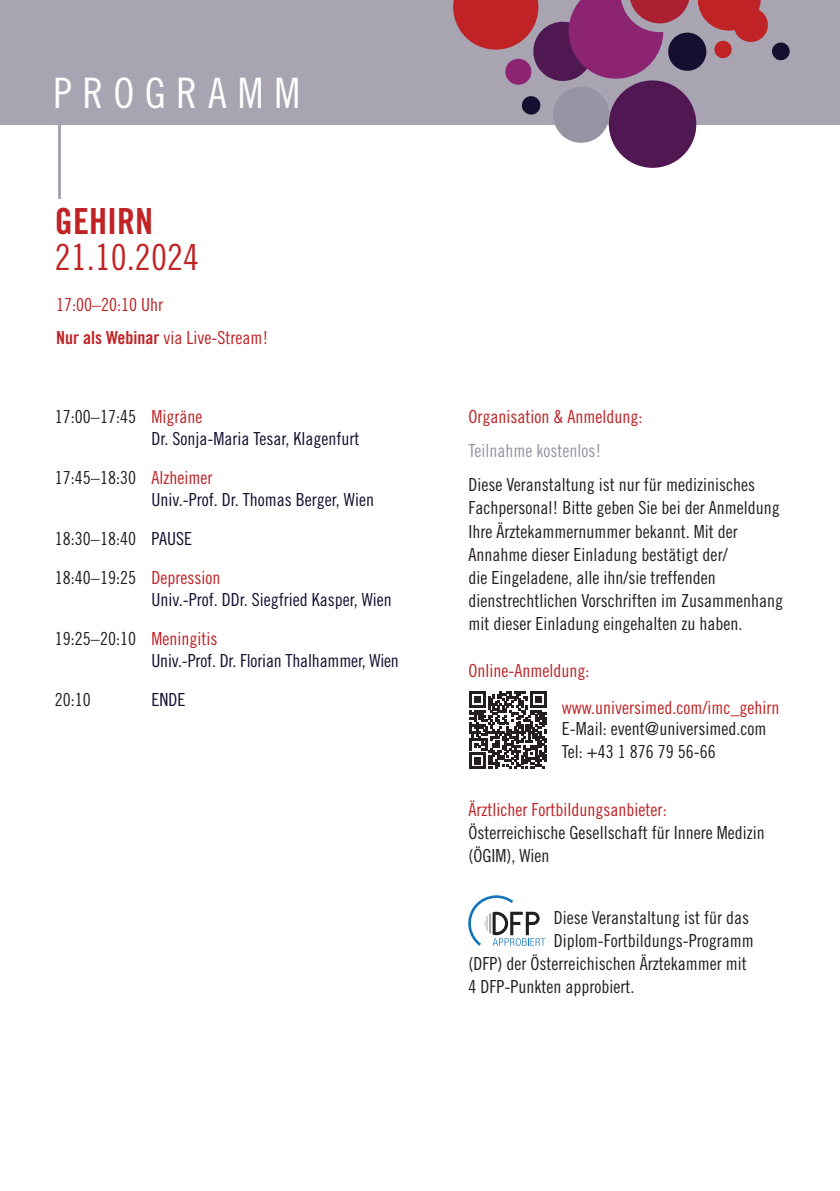
<style>
.page{position:relative;width:840px;height:1191px;background:#fff}
.page>*{position:absolute;margin:0;border:0;box-sizing:border-box;transform-origin:0 0}
.t1{font:42px "Trade Gothic LT Pro Cn 18";letter-spacing:.245em;color:#fff}
.t2{font:36px "Trade Gothic LT Pro Cn 18";color:#c02325}
.t3{font:36px "Trade Gothic LT Pro Bd Cn 20";color:#c02325}
.t4{font:18px/23px "Trade Gothic LT Pro Cn 18";color:#231f20}
.t5{font:18px/22px "Trade Gothic LT Pro Cn 18";color:#160f30}
.t6{font:18px/32.6px "Trade Gothic LT Pro Cn 18";color:#c02325}
.t7{font:18px "Trade Gothic LT Pro Cn 18";color:#9793a3}
.s1{font-family:"Trade Gothic LT Pro Bd Cn 20"}
.s2{color:#231f20}
.s3{color:#c02325}
.s4{color:#160f30}
</style>
<div class="page">
<div style="left:0;top:0;width:839px;height:125px;background:#a8a4b2"></div>
<hr style="left:58px;top:119px;width:3px;height:79px;background:#a8a4b2">
<svg style="left:469px;top:691px;width:77px;height:78px"></svg>
<div style="left:608px;top:80px;width:88px;height:88px;background:#501853;border-radius:50%"></div>
<div style="left:552px;top:87px;width:57px;height:56px;background:#9793a3;border-radius:50%"></div>
<svg style="left:453px;top:0;width:337px;height:86px"></svg>
<svg style="left:521px;top:96px;width:20px;height:19px"></svg>
<svg style="left:468px;top:895px;width:77px;height:51px"></svg>
<h1 class="t1" style="left:54px;top:68px;width:248px">PROGRAMM</h1>
<h2 class="t3" style="left:55px;top:199px;width:99px">GEHIRN</h2>
<h2 class="t2" style="left:55px;top:236px;width:145px">21.10.2024</h2>
<p class="t6" style="left:56px;top:288px;width:214px">17:00–20:10 Uhr<br><span class="s1">Nur als Webinar</span> via Live-Stream!</p>
<p class="t5" style="left:151px;top:405px;width:209px;text-indent:-96px"><span class="s2">17:00–17:45</span> <span class="s3">Migräne<br></span>Dr. Sonja-Maria Tesar, Klagenfurt</p>
<p class="t5" style="left:151px;top:466px;width:224px;text-indent:-96px"><span class="s2">17:45–18:30</span> <span class="s3">Alzheimer<br></span>Univ.-Prof. Dr. Thomas Berger, Wien</p>
<p class="t4" style="left:55px;top:519px;width:167px;line-height:39px">18:30–18:40 <span class="s4">PAUSE<br></span>18:40–19:25 <span class="s3">Depression</span></p>
<p class="t5" style="left:55px;top:580px;width:338px;line-height:39px;text-indent:96px">Univ.-Prof. DDr. Siegfried Kasper, Wien<br><span class="s2">19:25–20:10</span> <span class="s3">Meningitis</span></p>
<p class="t5" style="left:151px;top:649px;width:249px">Univ.-Prof. Dr. Florian Thalhammer, Wien</p>
<p class="t4" style="left:55px;top:688px;width:37px">20:10</p>
<p class="t5" style="left:151px;top:688px;width:35px">ENDE</p>
<p class="t6" style="left:468px;top:400px;width:175px">Organisation &amp; Anmeldung:</p>
<p class="t7" style="left:468px;top:440px;width:134px">Teilnahme kostenlos!</p>
<p class="t4" style="left:468px;top:473px;width:316px">Diese Veranstaltung ist nur für medizinisches Fachpersonal! Bitte geben Sie bei der Anmeldung Ihre Ärztekammernummer bekannt. Mit der Annahme dieser Einladung bestätigt der/<br>die Eingeladene, alle ihn/sie treffenden dienstrechtlichen Vorschriften im Zusammenhang mit dieser Einladung eingehalten zu haben.</p>
<p class="t6" style="left:561px;top:652px;width:219px;line-height:37.2px;text-indent:-93px">Online-Anmeldung: www.universimed.com/imc_gehirn</p>
<p class="t4" style="left:561px;top:717px;width:206px">E-Mail: event@universimed.com<br>Tel: +43 1 876 79 56-66</p>
<p class="t6" style="left:468px;top:792px;width:199px">Ärztlicher Fortbildungsanbieter:</p>
<p class="t4" style="left:468px;top:820px;width:297px">Österreichische Gesellschaft für Innere Medizin (ÖGIM), Wien</p>
<p class="t4" style="left:553px;top:906px;width:197px">Diese Veranstaltung ist für das</p>
<p class="t4" style="left:553px;top:929px;width:201px">Diplom-Fortbildungs-Programm</p>
<p class="t4" style="left:468px;top:952px;width:279px">(DFP) der Österreichischen Ärztekammer mit</p>
<p class="t4" style="left:468px;top:975px;width:167px">4 DFP-Punkten approbiert.</p>
</div>
